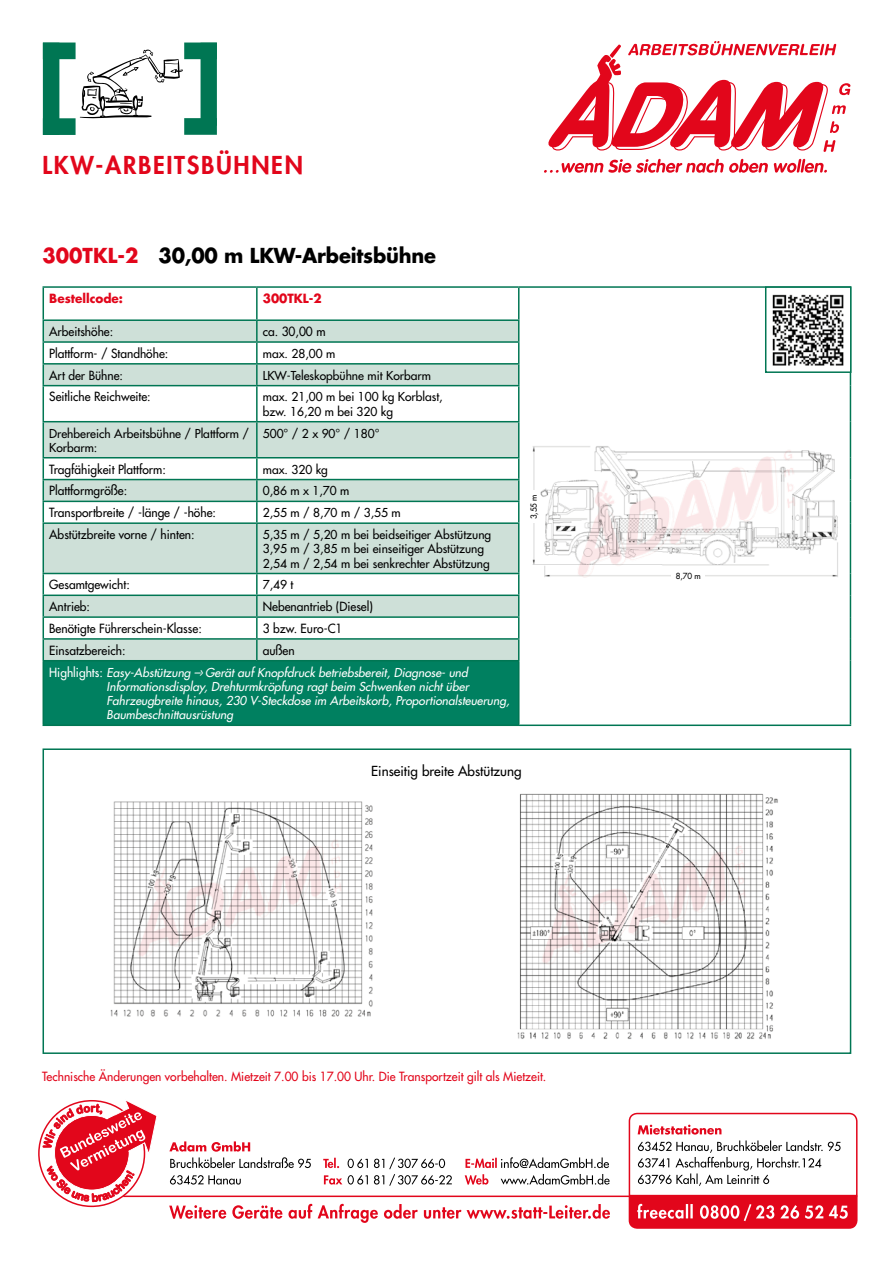
<style>
.page{position:relative;width:893px;height:1263px;background:#fff}
.page>*{position:absolute;margin:0;border:0;box-sizing:border-box;transform-origin:0 0}
.t1{font:800 24px "Futura Std";letter-spacing:.07em;color:#e2061b}
.t2{font:700 20.1px "Futura Std";letter-spacing:-.01em;color:#000}
.t3{font:500 13.5px "Futura Std";color:#000}
.t4{font:500 12.3px "Futura Std";color:#000}
.t5{font:500 12.3px "Futura Std";color:#e2061b}
.t6{font:700 12.3px "Futura Std";color:#e2061b}
.t7{font:500 12px/14.2px "Futura Std";color:#000}
.t8{font:italic 500 12px/14.2px "Futura Std";color:#fff}
.t9{font:500 8.25px "Futura Std";color:#000}
.s1{color:#e2061b}
.s2{font-style:normal;font-size:12.3px}
.s3{font-size:12.3px}
</style>
<div class="page">
<svg style="left:38px;top:1100px;width:120px;height:107px"></svg>
<svg style="left:169px;top:1204px;width:441px;height:19px"></svg>
<hr style="left:123px;top:1195px;width:734px;height:2px;background:#e2061b">
<svg style="left:170px;top:1175px;width:71px;height:9px"></svg>
<svg style="left:169px;top:1141px;width:142px;height:27px"></svg>
<svg style="left:324px;top:1175px;width:18px;height:9px"></svg>
<svg style="left:348px;top:1157px;width:104px;height:29px"></svg>
<svg style="left:323px;top:1158px;width:16px;height:10px"></svg>
<svg style="left:501px;top:1174px;width:109px;height:10px"></svg>
<svg style="left:465px;top:1174px;width:23px;height:10px"></svg>
<svg style="left:465px;top:1157px;width:144px;height:11px"></svg>
<svg style="left:628px;top:1112px;width:230px;height:117px"></svg>
<svg style="left:544px;top:159px;width:224px;height:14px"></svg>
<svg style="left:774px;top:159px;width:53px;height:14px"></svg>
<svg style="left:548px;top:41px;width:303px;height:111px"></svg>
<div style="left:43px;top:43px;width:16px;height:92px;background:#007653"></div>
<div style="left:43px;top:43px;width:33px;height:16px;background:#007653"></div>
<div style="left:43px;top:118px;width:33px;height:17px;background:#007653"></div>
<div style="left:201px;top:43px;width:16px;height:83px;background:#007653"></div>
<div style="left:184px;top:43px;width:33px;height:16px;background:#007653"></div>
<div style="left:184px;top:118px;width:33px;height:17px;background:#007653"></div>
<svg style="left:80px;top:49px;width:103px;height:70px"></svg>
<div style="left:44px;top:321px;width:474px;height:339px;background:#cee0d8"></div>
<svg style="left:44px;top:343px;width:474px;height:295px;fill:#cee0d8"></svg>
<div style="left:43px;top:661px;width:476px;height:64px;background:#008060"></div>
<hr style="left:43px;top:286px;width:214px;height:2px;background:#007653">
<hr style="left:43px;top:288px;width:1px;height:31px;background:#007653">
<hr style="left:257px;top:286px;width:262px;height:2px;background:#007653">
<hr style="left:256px;top:288px;width:2px;height:31px;background:#007653">
<hr style="left:519px;top:286px;width:332px;height:2px;background:#007653">
<hr style="left:518px;top:288px;width:1px;height:31px;background:#007653">
<hr style="left:43px;top:319px;width:214px;height:2px;background:#007653">
<hr style="left:257px;top:319px;width:262px;height:2px;background:#007653">
<hr style="left:256px;top:321px;width:2px;height:20px;background:#007653">
<hr style="left:43px;top:341px;width:214px;height:2px;background:#007653">
<hr style="left:257px;top:341px;width:262px;height:2px;background:#007653">
<hr style="left:256px;top:343px;width:2px;height:20px;background:#007653">
<hr style="left:43px;top:363px;width:214px;height:2px;background:#007653">
<svg style="left:43px;top:321px;width:1px;height:64px"></svg>
<hr style="left:257px;top:363px;width:262px;height:2px;background:#007653">
<hr style="left:256px;top:365px;width:2px;height:20px;background:#007653">
<svg style="left:518px;top:321px;width:1px;height:64px"></svg>
<svg style="left:850px;top:373px;width:1px;height:13px"></svg>
<hr style="left:43px;top:385px;width:214px;height:1px;background:#007653">
<hr style="left:43px;top:386px;width:1px;height:35px;background:#007653">
<hr style="left:257px;top:385px;width:262px;height:1px;background:#007653">
<hr style="left:256px;top:386px;width:2px;height:35px;background:#007653">
<hr style="left:518px;top:386px;width:1px;height:35px;background:#007653">
<hr style="left:850px;top:386px;width:1px;height:36px;background:#007653">
<hr style="left:43px;top:421px;width:214px;height:1px;background:#007653">
<hr style="left:43px;top:422px;width:1px;height:35px;background:#007653">
<hr style="left:257px;top:421px;width:262px;height:1px;background:#007653">
<hr style="left:256px;top:422px;width:2px;height:35px;background:#007653">
<hr style="left:518px;top:422px;width:1px;height:35px;background:#007653">
<hr style="left:850px;top:422px;width:1px;height:36px;background:#007653">
<hr style="left:43px;top:457px;width:214px;height:1px;background:#007653">
<hr style="left:257px;top:457px;width:262px;height:1px;background:#007653">
<hr style="left:256px;top:458px;width:2px;height:21px;background:#007653">
<hr style="left:43px;top:479px;width:214px;height:1px;background:#007653">
<hr style="left:257px;top:479px;width:262px;height:1px;background:#007653">
<hr style="left:256px;top:480px;width:2px;height:21px;background:#007653">
<hr style="left:43px;top:501px;width:214px;height:1px;background:#007653">
<svg style="left:43px;top:458px;width:1px;height:64px"></svg>
<hr style="left:257px;top:501px;width:262px;height:1px;background:#007653">
<hr style="left:256px;top:502px;width:2px;height:20px;background:#007653">
<svg style="left:518px;top:458px;width:1px;height:64px"></svg>
<svg style="left:850px;top:458px;width:1px;height:65px"></svg>
<hr style="left:43px;top:522px;width:214px;height:2px;background:#007653">
<hr style="left:43px;top:524px;width:1px;height:49px;background:#007653">
<hr style="left:257px;top:522px;width:262px;height:2px;background:#007653">
<hr style="left:256px;top:524px;width:2px;height:49px;background:#007653">
<hr style="left:518px;top:524px;width:1px;height:49px;background:#007653">
<hr style="left:850px;top:523px;width:1px;height:50px;background:#007653">
<hr style="left:43px;top:573px;width:214px;height:1px;background:#007653">
<hr style="left:257px;top:573px;width:262px;height:1px;background:#007653">
<hr style="left:256px;top:574px;width:2px;height:20px;background:#007653">
<hr style="left:43px;top:594px;width:214px;height:2px;background:#007653">
<hr style="left:257px;top:594px;width:262px;height:2px;background:#007653">
<hr style="left:256px;top:596px;width:2px;height:20px;background:#007653">
<hr style="left:43px;top:616px;width:214px;height:2px;background:#007653">
<hr style="left:257px;top:616px;width:262px;height:2px;background:#007653">
<hr style="left:256px;top:618px;width:2px;height:20px;background:#007653">
<hr style="left:43px;top:638px;width:214px;height:2px;background:#007653">
<svg style="left:43px;top:574px;width:1px;height:86px"></svg>
<hr style="left:257px;top:638px;width:262px;height:2px;background:#007653">
<hr style="left:256px;top:640px;width:2px;height:20px;background:#007653">
<svg style="left:518px;top:574px;width:1px;height:86px"></svg>
<svg style="left:850px;top:573px;width:1px;height:88px"></svg>
<hr style="left:518px;top:661px;width:1px;height:63px;background:#007653">
<hr style="left:850px;top:661px;width:1px;height:63px;background:#007653">
<hr style="left:519px;top:724px;width:332px;height:2px;background:#007653">
<hr style="left:43px;top:660px;width:214px;height:1px;background:#007653">
<hr style="left:43px;top:661px;width:1px;height:63px;background:#007653">
<hr style="left:257px;top:660px;width:262px;height:1px;background:#007653">
<hr style="left:43px;top:724px;width:214px;height:2px;background:#007653">
<hr style="left:257px;top:724px;width:262px;height:2px;background:#007653">
<img style="left:772px;top:294px;width:72px;height:72px">
<div style="left:765px;top:286px;width:86px;height:87px;border:2px solid #007653"></div>
<img style="left:110px;top:801px;width:263px;height:216px">
<img style="left:517px;top:793px;width:261px;height:246px">
<div style="left:43px;top:748px;width:808px;height:306px;border:2px solid #007653"></div>
<img style="left:532px;top:446px;width:306px;height:131px">
<div style="left:530px;top:490px;width:10px;height:33px;background:#fff"></div>
<img style="left:569px;top:446px;width:233px;height:132px">
<img style="left:534px;top:839px;width:217px;height:129px">
<img style="left:131px;top:833px;width:217px;height:129px">
<h1 class="t1" style="left:43px;top:150px;width:262px">LKW-ARBEITSBÜHNEN</h1>
<h2 class="t2" style="left:43px;top:242px;width:395px"><span class="s1">300TKL-2</span> 30,00 m LKW-Arbeitsbühne</h2>
<p class="t6" style="left:49px;top:290px;width:75px">Bestellcode:</p>
<p class="t6" style="left:263px;top:290px;width:61px">300TKL-2</p>
<p class="t4" style="left:49px;top:324px;width:66px">Arbeitshöhe:</p>
<p class="t4" style="left:263px;top:324px;width:64px">ca. 30,00 m</p>
<p class="t4" style="left:49px;top:346px;width:121px">Plattform- / Standhöhe:</p>
<p class="t7" style="left:263px;top:346px;width:74px">max. 28,00 m</p>
<p class="t4" style="left:49px;top:367px;width:75px">Art der Bühne:</p>
<p class="t7" style="left:263px;top:368px;width:170px">LKW-Teleskopbühne mit Korbarm</p>
<p class="t4" style="left:49px;top:389px;width:103px">Seitliche Reichweite:</p>
<p class="t7" style="left:263px;top:390px;width:181px">max. 21,00 m bei 100 kg Korblast, bzw. 16,20 m bei 320 kg</p>
<p class="t7" style="left:49px;top:426px;width:201px">Drehbereich Arbeitsbühne / Plattform /<br>Korbarm:</p>
<p class="t7" style="left:263px;top:426px;width:118px">500° / 2 x 90° / 180°</p>
<p class="t4" style="left:49px;top:461px;width:118px">Tragfähigkeit Plattform:</p>
<p class="t7" style="left:263px;top:462px;width:67px">max. 320 kg</p>
<p class="t4" style="left:49px;top:483px;width:79px">Plattformgröße:</p>
<p class="t7" style="left:263px;top:484px;width:88px">0,86 m x 1,70 m</p>
<p class="t4" style="left:49px;top:505px;width:168px">Transportbreite / -länge / -höhe:</p>
<p class="t7" style="left:263px;top:506px;width:139px">2,55 m / 8,70 m / 3,55 m</p>
<p class="t4" style="left:49px;top:527px;width:147px">Abstützbreite vorne / hinten:</p>
<p class="t7" style="left:263px;top:527px;width:230px">5,35 m / 5,20 m bei beidseitiger Abstützung<br>3,95 m / 3,85 m bei einseitiger Abstützung<br>2,54 m / 2,54 m bei senkrechter Abstützung</p>
<p class="t4" style="left:49px;top:577px;width:82px">Gesamtgewicht:</p>
<p class="t7" style="left:263px;top:578px;width:32px">7,49 t</p>
<p class="t4" style="left:49px;top:599px;width:42px">Antrieb:</p>
<p class="t4" style="left:263px;top:599px;width:112px">Nebenantrieb (Diesel)</p>
<p class="t4" style="left:49px;top:621px;width:154px">Benötigte Führerschein-Klasse:</p>
<p class="t4" style="left:263px;top:621px;width:81px">3 bzw. Euro-C1</p>
<p class="t4" style="left:49px;top:642px;width:78px">Einsatzbereich:</p>
<p class="t4" style="left:263px;top:642px;width:33px">außen</p>
<p class="t8" style="left:107px;top:665px;width:404px;text-indent:-57px"><span class="s2">Highlights:</span> Easy-Abstützung <span class="s3">–›</span> Gerät auf Knopfdruck betriebsbereit, Diagnose- und Informationsdisplay, Drehturmkröpfung ragt beim Schwenken nicht über Fahrzeugbreite hinaus, 230 V-Steckdose im Arbeitskorb, Proportionalsteuerung, Baumbeschnittausrüstung</p>
<p class="t9" style="left:529px;top:519px;width:27px;rotate:-90deg">3,55 m</p>
<p class="t3" style="left:371px;top:762px;width:152px">Einseitig breite Abstützung</p>
<p class="t5" style="left:42px;top:1069px;width:506px">Technische Änderungen vorbehalten. Mietzeit 7.00 bis 17.00 Uhr. Die Transportzeit gilt als Mietzeit.</p>
<p class="t9" style="left:676px;top:570px;width:27px">8,70 m</p>
</div>
